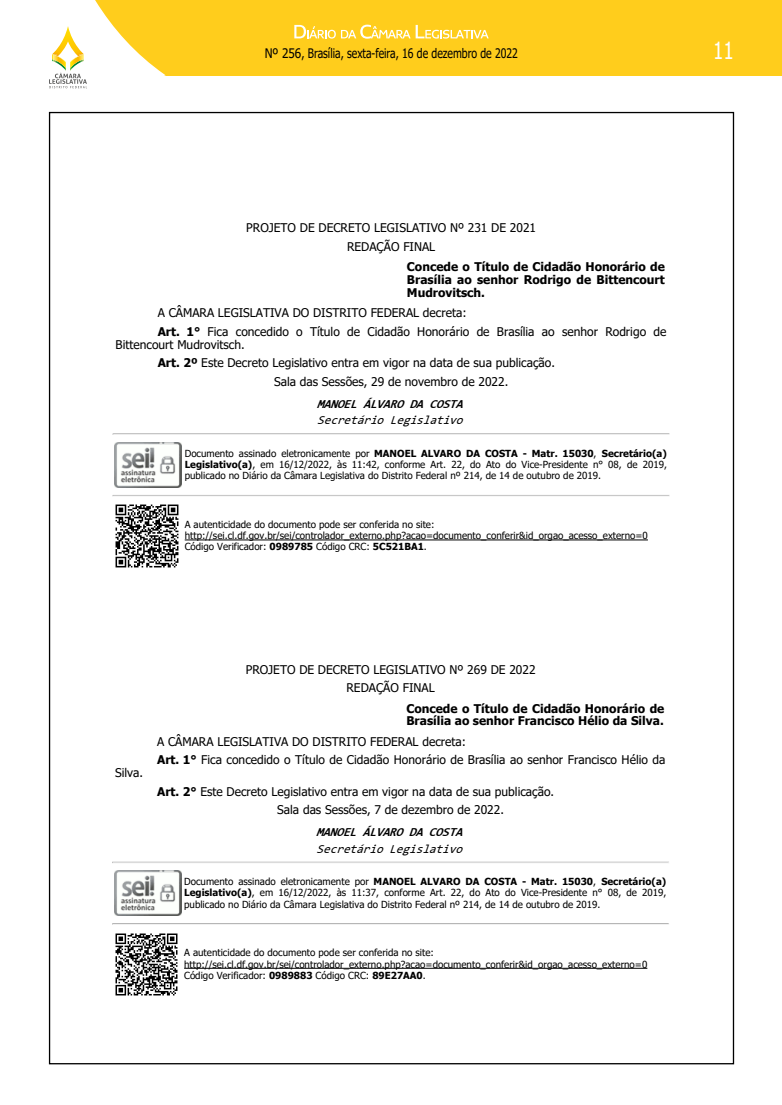
<style>
.page{position:relative;width:782px;height:1105px;background:#fff}
.page>*{position:absolute;margin:0;border:0;box-sizing:border-box;transform-origin:0 0}
.t1{font:23.6px "Tahoma";color:#fff;scale:.8 1}
.t2{font:13.1px "Tahoma";color:#000;scale:.9 1}
.t3{font:12px/18.7px "Tahoma";color:#000}
.t4{font:700 12px/12.7px "Tahoma";color:#000;text-align:justify}
.t5{font:italic 12px "Tahoma";color:#000}
.t6{font:italic 700 12px "Tahoma";color:#000}
.t7{font:9.8px/11.3px "Tahoma";color:#000;text-align:justify}
.s1{font-weight:700}
</style>
<div class="page">
<div style="left:0;top:0;width:781px;height:75px;background:#ffcd1c"></div>
<svg style="left:0;top:0;width:165px;height:89px"></svg>
<svg style="left:294px;top:25px;width:194px;height:14px"></svg>
<svg style="left:113px;top:433px;width:556px;height:2px"></svg>
<svg style="left:113px;top:495px;width:556px;height:1px"></svg>
<img style="left:115px;top:442px;width:67px;height:45px">
<img style="left:115px;top:504px;width:64px;height:64px">
<hr style="left:185px;top:540px;width:462px;height:1px;background:#000">
<svg style="left:112px;top:862px;width:557px;height:1px"></svg>
<svg style="left:112px;top:923px;width:557px;height:2px"></svg>
<img style="left:114px;top:871px;width:67px;height:45px">
<img style="left:115px;top:933px;width:63px;height:63px">
<hr style="left:184px;top:968px;width:463px;height:1px;background:#000">
<h2 class="t2" style="left:264px;top:44px;width:283px">Nº 256, Brasília, sexta-feira, 16 de dezembro de 2022</h2>
<h1 class="t1" style="left:713px;top:35px;width:27px">11</h1>
<p class="t3" style="left:246px;top:219px;width:291px;text-align:center">PROJETO DE DECRETO LEGISLATIVO Nº 231 DE 2021<br>REDAÇÃO FINAL</p>
<p class="t4" style="left:407px;top:261px;width:259px">Concede o Título de Cidadão Honorário de Brasília ao senhor Rodrigo de Bittencourt Mudrovitsch.</p>
<p class="t3" style="left:158px;top:304px;width:510px">A CÂMARA LEGISLATIVA DO DISTRITO FEDERAL decreta:<br><span class="s1">Art. 1°</span> Fica concedido o Título de Cidadão Honorário de Brasília ao senhor Rodrigo de</p>
<p class="t3" style="left:116px;top:336px;width:131px">Bittencourt Mudrovitsch.</p>
<p class="t3" style="left:158px;top:354px;width:398px"><span class="s1">Art. 2º</span> Este Decreto Legislativo entra em vigor na data de sua publicação.</p>
<p class="t3" style="left:274px;top:373px;width:236px">Sala das Sessões, 29 de novembro de 2022.</p>
<p class="t6" style="left:318px;top:397px;width:147px">MANOEL ÁLVARO DA COSTA</p>
<p class="t5" style="left:318px;top:413px;width:147px">Secretário Legislativo</p>
<p class="t7" style="left:185px;top:448px;width:483px">Documento assinado eletronicamente por <span class="s1">MANOEL ALVARO DA COSTA - Matr. 15030</span>, <span class="s1">Secretário(a)<br>Legislativo(a)</span>, em 16/12/2022, às 11:42, conforme Art. 22, do Ato do Vice-Presidente n° 08, de 2019, publicado no Diário da Câmara Legislativa do Distrito Federal nº 214, de 14 de outubro de 2019.</p>
<p class="t7" style="left:185px;top:519px;width:464px;text-align:left">A autenticidade do documento pode ser conferida no site: http://sei.cl.df.gov.br/sei/controlador_externo.php?acao=documento_conferir&amp;id_orgao_acesso_externo=0<br>Código Verificador: <span class="s1">0989785</span> Código CRC: <span class="s1">5C521BA1</span>.</p>
<p class="t3" style="left:115px;top:764px;width:30px">Silva.</p>
<p class="t3" style="left:245px;top:660px;width:291px;text-align:center">PROJETO DE DECRETO LEGISLATIVO Nº 269 DE 2022<br>REDAÇÃO FINAL</p>
<p class="t4" style="left:406px;top:702px;width:259px">Concede o Título de Cidadão Honorário de<br>Brasília ao senhor Francisco Hélio da Silva.</p>
<p class="t3" style="left:157px;top:732px;width:509px">A CÂMARA LEGISLATIVA DO DISTRITO FEDERAL decreta:<br><span class="s1">Art. 1°</span> Fica concedido o Título de Cidadão Honorário de Brasília ao senhor Francisco Hélio da</p>
<p class="t3" style="left:277px;top:783px;width:278px;text-indent:-120px"><span class="s1">Art. 2°</span> Este Decreto Legislativo entra em vigor na data de sua publicação.<br>Sala das Sessões, 7 de dezembro de 2022.</p>
<p class="t6" style="left:318px;top:825px;width:147px">MANOEL ÁLVARO DA COSTA</p>
<p class="t5" style="left:318px;top:842px;width:147px">Secretário Legislativo</p>
<p class="t7" style="left:184px;top:876px;width:483px">Documento assinado eletronicamente por <span class="s1">MANOEL ALVARO DA COSTA - Matr. 15030</span>, <span class="s1">Secretário(a)<br>Legislativo(a)</span>, em 16/12/2022, às 11:37, conforme Art. 22, do Ato do Vice-Presidente n° 08, de 2019, publicado no Diário da Câmara Legislativa do Distrito Federal nº 214, de 14 de outubro de 2019.</p>
<p class="t7" style="left:184px;top:948px;width:464px;text-align:left">A autenticidade do documento pode ser conferida no site: http://sei.cl.df.gov.br/sei/controlador_externo.php?acao=documento_conferir&amp;id_orgao_acesso_externo=0<br>Código Verificador: <span class="s1">0989883</span> Código CRC: <span class="s1">89E27AA0</span>.</p>
</div>
